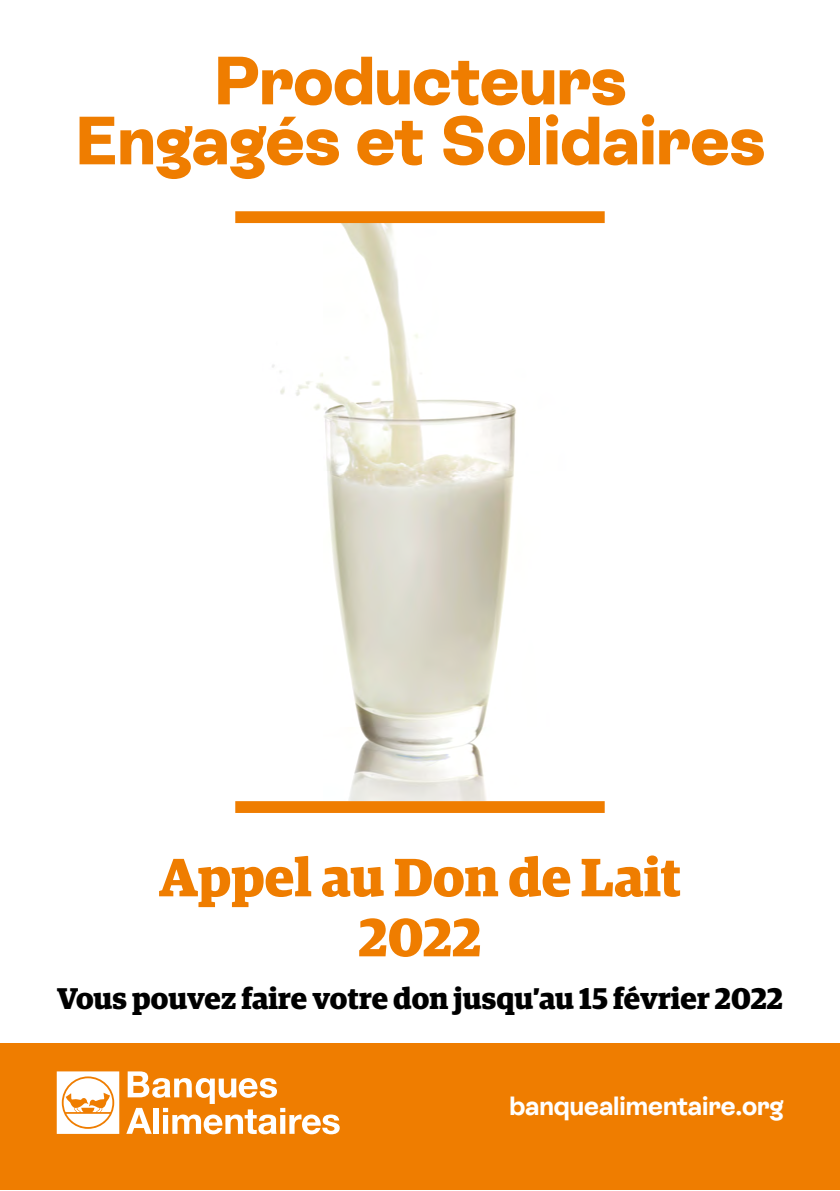
<style>
.page{position:relative;width:840px;height:1191px;background:#fff}
.page>*{position:absolute;margin:0;border:0;box-sizing:border-box;transform-origin:0 0}
.t1{font:800 68px/60px "ES Rebond Grotesque";color:#ef7d00;text-align:center}
.t2{font:700 54px/60px "Guardian Egyp";color:#ef7d00;text-align:center}
.t3{font:700 30px "Guardian Egyp";color:#000}
.t4{font:700 26.2px "ES Rebond Grotesque";color:#fff}
</style>
<div class="page">
<img style="left:262px;top:223px;width:315px;height:578px">
<div style="left:235px;top:211px;width:369px;height:12px;background:#ef7d00"></div>
<div style="left:235px;top:801px;width:369px;height:12px;background:#ef7d00"></div>
<div style="left:0;top:1043px;width:839px;height:147px;background:#ef7d00"></div>
<svg style="left:126px;top:1071px;width:213px;height:63px"></svg>
<svg style="left:57px;top:1071px;width:62px;height:62px;background:#fbe5ce"></svg>
<h1 class="t1" style="left:75px;top:47px;width:691px">Producteurs<br>Engagés et Solidaires</h1>
<h2 class="t2" style="left:159px;top:842px;width:524px">Appel au Don de Lait<br>2022</h2>
<p class="t3" style="left:57px;top:976px;width:727px">Vous pouvez faire votre don jusqu’au 15 février 2022</p>
<p class="t4" style="left:509px;top:1087px;width:276px">banquealimentaire.org</p>
</div>
